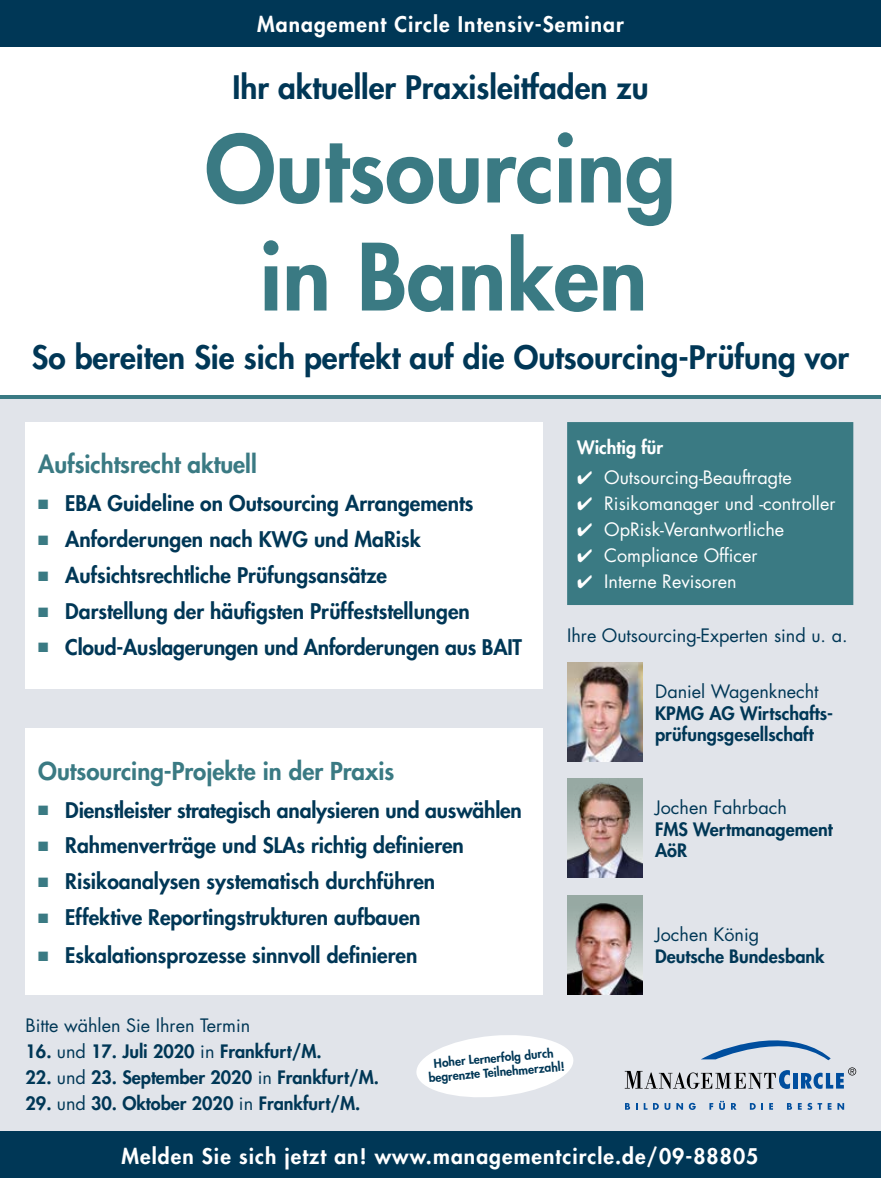
<style>
.page{position:relative;width:881px;height:1178px;background:#fff}
.page>*{position:absolute;margin:0;border:0;box-sizing:border-box;transform-origin:0 0}
.t1{font:800 90px/108px "Futura Std";color:#3a7a83;text-align:center}
.t2{font:800 31.5px "Futura Std";color:#003756}
.t3{font:800 24px "Futura Std";color:#3a7a83}
.t4{font:800 21px "Futura Std";color:#003756}
.t5{font:800 21px "Futura Std";letter-spacing:.05em;color:#fff}
.t6{font:800 18px/21.6px "Futura Std";color:#003756}
.t7{font:18px "Futura Std";color:#fff}
.t8{font:18px "Futura Std";color:#003756}
.t9{font:800 18px "Futura Std";color:#fff}
.t10{font:800 12px/14.4px "Futura Std";color:#003756;text-align:center}
.s1{color:#3a7a83}
.s2{font-weight:400}
</style>
<div class="page">
<div style="left:0;top:395px;width:880px;height:783px;background:#e1e4ea"></div>
<div style="left:0;top:1132px;width:880px;height:46px;background:#003756"></div>
<svg style="left:416px;top:1035px;width:158px;height:62px"></svg>
<hr style="left:0;top:395px;width:880px;height:3px;background:#3a7a83">
<div style="left:0;top:0;width:880px;height:47px;background:#003756"></div>
<div style="left:567px;top:423px;width:285px;height:181px;background:#3a7a83"></div>
<div style="left:567px;top:422px;width:286px;height:183px;border:2px solid #3a7a83"></div>
<div style="left:26px;top:422px;width:516px;height:266px;background:#fff"></div>
<div style="left:26px;top:728px;width:516px;height:266px;background:#fff"></div>
<img style="left:567px;top:778px;width:75px;height:100px">
<img style="left:567px;top:662px;width:75px;height:100px">
<img style="left:567px;top:895px;width:75px;height:99px">
<div style="left:792px;top:1073px;width:5px;height:15px;background:#004e9e"></div>
<svg style="left:624px;top:1070px;width:165px;height:19px"></svg>
<svg style="left:701px;top:1040px;width:129px;height:20px"></svg>
<svg style="left:801px;top:1067px;width:54px;height:22px"></svg>
<svg style="left:625px;top:1103px;width:12px;height:7px"></svg>
<svg style="left:643px;top:1103px;width:15px;height:7px"></svg>
<svg style="left:664px;top:1103px;width:6px;height:7px"></svg>
<svg style="left:676px;top:1103px;width:6px;height:7px"></svg>
<svg style="left:688px;top:1103px;width:7px;height:7px"></svg>
<svg style="left:709px;top:1101px;width:15px;height:9px"></svg>
<svg style="left:731px;top:1103px;width:5px;height:7px"></svg>
<svg style="left:749px;top:1103px;width:6px;height:7px"></svg>
<svg style="left:769px;top:1103px;width:3px;height:7px"></svg>
<svg style="left:787px;top:1103px;width:4px;height:7px"></svg>
<svg style="left:797px;top:1103px;width:4px;height:7px"></svg>
<svg style="left:807px;top:1103px;width:14px;height:7px"></svg>
<svg style="left:827px;top:1103px;width:4px;height:7px"></svg>
<svg style="left:837px;top:1103px;width:6px;height:7px"></svg>
<p class="t5" style="left:257px;top:11px;width:368px">Management Circle Intensiv-Seminar</p>
<h2 class="t2" style="left:232px;top:67px;width:417px">Ihr aktueller Praxisleitfaden zu</h2>
<h1 class="t1" style="left:205px;top:115px;width:472px">Outsourcing in Banken</h1>
<h2 class="t2" style="left:32px;top:337px;width:818px">So bereiten Sie sich perfekt auf die Outsourcing-Prüfung vor</h2>
<p class="t3" style="left:38px;top:449px;width:220px">Aufsichtsrecht aktuell</p>
<p class="t4" style="left:38px;top:490px;width:436px"><span class="s1">■</span> EBA Guideline on Outsourcing Arrangements</p>
<p class="t4" style="left:38px;top:526px;width:384px"><span class="s1">■</span> Anforderungen nach KWG und MaRisk</p>
<p class="t4" style="left:38px;top:562px;width:350px"><span class="s1">■</span> Aufsichtsrechtliche Prüfungsansätze</p>
<p class="t4" style="left:38px;top:598px;width:433px"><span class="s1">■</span> Darstellung der häufigsten Prüffeststellungen</p>
<p class="t4" style="left:38px;top:634px;width:485px"><span class="s1">■</span> Cloud-Auslagerungen und Anforderungen aus BAIT</p>
<p class="t3" style="left:38px;top:755px;width:357px">Outsourcing-Projekte in der Praxis</p>
<p class="t4" style="left:38px;top:796px;width:485px"><span class="s1">■</span> Dienstleister strategisch analysieren und auswählen</p>
<p class="t4" style="left:38px;top:832px;width:427px"><span class="s1">■</span> Rahmenverträge und SLAs richtig definieren</p>
<p class="t4" style="left:38px;top:868px;width:398px"><span class="s1">■</span> Risikoanalysen systematisch durchführen</p>
<p class="t4" style="left:38px;top:904px;width:383px"><span class="s1">■</span> Effektive Reportingstrukturen aufbauen</p>
<p class="t4" style="left:38px;top:942px;width:380px"><span class="s1">■</span> Eskalationsprozesse sinnvoll definieren</p>
<p class="t9" style="left:577px;top:436px;width:87px">Wichtig für</p>
<p class="t7" style="left:577px;top:466px;width:216px">✔ Outsourcing-Beauftragte</p>
<p class="t7" style="left:577px;top:492px;width:259px">✔ Risikomanager und -controller</p>
<p class="t7" style="left:577px;top:518px;width:208px">✔ OpRisk-Verantwortliche</p>
<p class="t7" style="left:577px;top:544px;width:182px">✔ Compliance Officer</p>
<p class="t7" style="left:577px;top:570px;width:161px">✔ Interne Revisoren</p>
<p class="t8" style="left:567px;top:624px;width:282px">Ihre Outsourcing-Experten sind u. a.</p>
<p class="t8" style="left:655px;top:680px;width:165px">Daniel Wagenknecht</p>
<p class="t6" style="left:655px;top:702px;width:179px">KPMG AG Wirtschafts&shy;prüfungsgesellschaft</p>
<p class="t8" style="left:655px;top:796px;width:133px">Jochen Fahrbach</p>
<p class="t6" style="left:655px;top:818px;width:179px">FMS Wertmanagement<br>AöR</p>
<p class="t8" style="left:655px;top:923px;width:106px">Jochen König</p>
<p class="t6" style="left:655px;top:945px;width:171px">Deutsche Bundesbank</p>
<p class="t8" style="left:26px;top:1014px;width:226px">Bitte wählen Sie Ihren Termin</p>
<p class="t6" style="left:26px;top:1041px;width:297px">16. <span class="s2">und</span> 17. Juli 2020 <span class="s2">in</span> Frankfurt/M.</p>
<p class="t6" style="left:26px;top:1066px;width:355px">22. <span class="s2">und</span> 23. September 2020 <span class="s2">in</span> Frankfurt/M.</p>
<p class="t6" style="left:26px;top:1092px;width:336px">29. <span class="s2">und</span> 30. Oktober 2020 <span class="s2">in</span> Frankfurt/M.</p>
<p class="t10" style="left:426px;top:1056px;width:138px;rotate:-5deg">Hoher Lernerfolg durch begrenzte Teilnehmerzahl!</p>
<p class="t5" style="left:121px;top:1142px;width:638px">Melden Sie sich jetzt an! www.managementcircle.de/09-88805</p>
</div>
